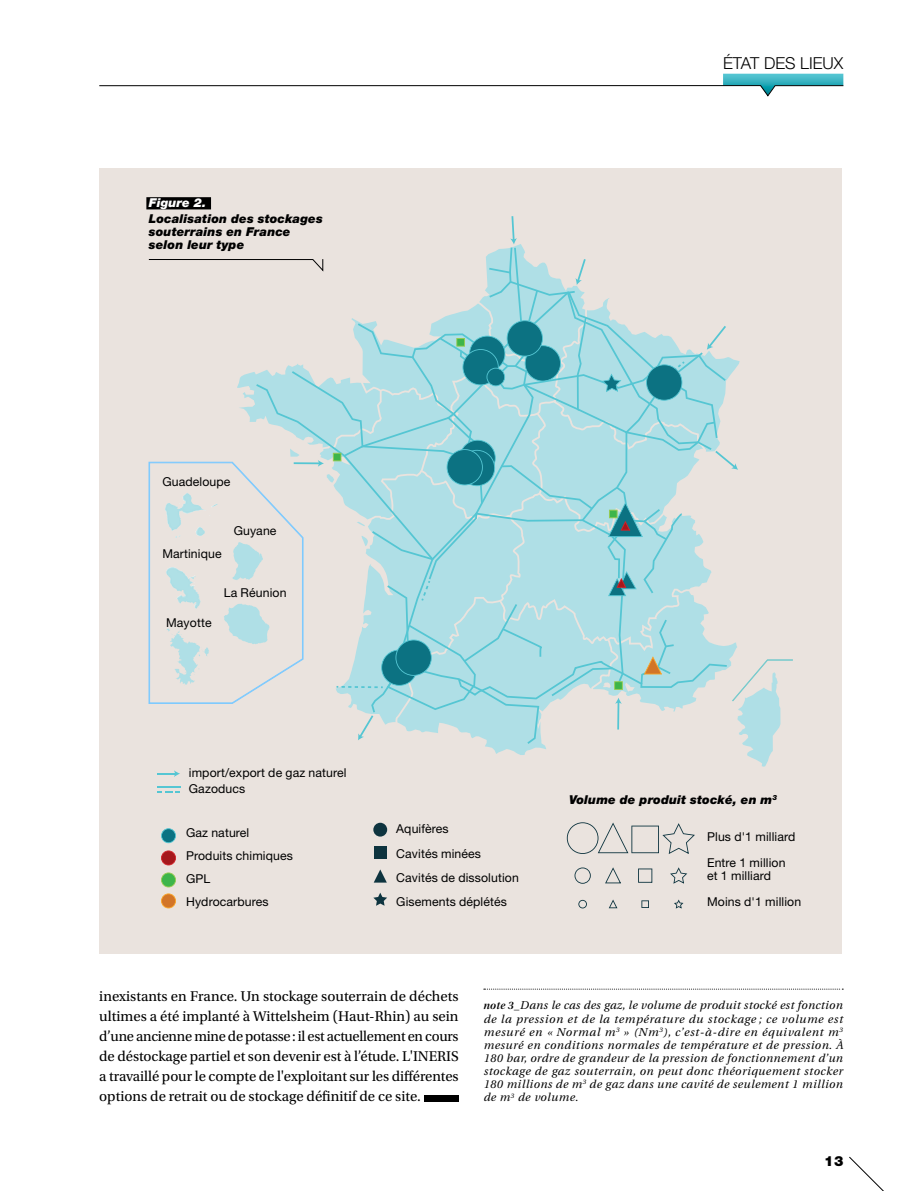
<style>
.page{position:relative;width:918px;height:1191px;background:#fff}
.page>*{position:absolute;margin:0;border:0;box-sizing:border-box;transform-origin:0 0}
.t1{font:300 16.45px "Helvetica Neue LT Std";color:#000}
.t2{font:14.88px/20.1px "Utopia Std";color:#000;text-align:justify}
.t3{font:900 14px "Helvetica Neue LT Std";color:#000}
.t4{font:12.25px/22.9px "Helvetica Neue LT Std";letter-spacing:.01em;color:#000}
.t5{font:italic 900 12.25px/13.1px "Helvetica Neue LT Std";letter-spacing:.01em;color:#000}
.t6{font:italic 900 12.25px "Helvetica Neue LT Std";letter-spacing:.01em;color:#fff}
.t7{font:italic 11.38px/13.1px "Utopia";letter-spacing:.04em;color:#000;text-align:justify}
.s1{font-family:"Utopia Std Semibold Disp It";font-style:normal}
</style>
<div class="page">
<svg style="left:849px;top:1156px;width:35px;height:35px"></svg>
<div style="left:99px;top:168px;width:743px;height:786px;background:#eae3de"></div>
<div style="left:424px;top:1094px;width:34px;height:7px;background:#000"></div>
<svg style="left:484px;top:988px;width:359px;height:1px"></svg>
<svg style="left:574px;top:867px;width:17px;height:16px"></svg>
<svg style="left:605px;top:867px;width:16px;height:16px"></svg>
<svg style="left:578px;top:900px;width:9px;height:8px"></svg>
<svg style="left:609px;top:899px;width:8px;height:9px"></svg>
<svg style="left:567px;top:822px;width:128px;height:32px"></svg>
<svg style="left:638px;top:868px;width:14px;height:14px"></svg>
<svg style="left:670px;top:867px;width:17px;height:16px"></svg>
<div style="left:373px;top:822px;width:14px;height:14px;background:#0e343f;border-radius:50%"></div>
<svg style="left:161px;top:828px;width:15px;height:15px"></svg>
<svg style="left:161px;top:850px;width:15px;height:15px"></svg>
<svg style="left:161px;top:872px;width:15px;height:15px"></svg>
<svg style="left:161px;top:893px;width:15px;height:15px"></svg>
<svg style="left:374px;top:869px;width:13px;height:13px"></svg>
<div style="left:374px;top:847px;width:12px;height:12px;background:#0e343f"></div>
<svg style="left:373px;top:892px;width:14px;height:13px"></svg>
<svg style="left:641px;top:900px;width:8px;height:8px"></svg>
<svg style="left:674px;top:899px;width:9px;height:9px"></svg>
<svg style="left:157px;top:786px;width:23px;height:6px"></svg>
<div style="left:146px;top:197px;width:65px;height:12px;background:#000"></div>
<svg style="left:148px;top:216px;width:645px;height:561px"></svg>
<svg style="left:99px;top:74px;width:745px;height:22px"></svg>
<p class="t6" style="left:149px;top:195px;width:59px">Figure 2.</p>
<p class="t5" style="left:149px;top:211px;width:176px">Localisation des stockages souterrains en France selon leur type</p>
<h1 class="t1" style="left:723px;top:53px;width:122px">ÉTAT DES LIEUX</h1>
<p class="t4" style="left:162px;top:470px;width:70px">Guadeloupe</p>
<p class="t4" style="left:162px;top:542px;width:61px">Martinique</p>
<p class="t4" style="left:234px;top:519px;width:44px">Guyane</p>
<p class="t4" style="left:166px;top:610px;width:47px">Mayotte</p>
<p class="t4" style="left:224px;top:581px;width:64px">La Réunion</p>
<p class="t4" style="left:189px;top:765px;width:159px;line-height:15.4px">import/export de gaz naturel<br>Gazoducs</p>
<p class="t4" style="left:186px;top:821px;width:108px">Gaz naturel<br>Produits chimiques<br>GPL<br>Hydrocarbures</p>
<p class="t4" style="left:396px;top:817px;width:124px;line-height:24.2px">Aquifères<br>Cavités minées<br>Cavités de dissolution<br>Gisements déplétés</p>
<p class="t5" style="left:569px;top:792px;width:210px">Volume de produit stocké, en m<sup>3</sup></p>
<p class="t4" style="left:707px;top:823px;width:90px;line-height:25.7px">Plus d'1 milliard<br>Entre 1 million</p>
<p class="t4" style="left:707px;top:862px;width:96px;line-height:25.7px">et 1 milliard<br>Moins d'1 million</p>
<p class="t2" style="left:99px;top:986px;width:361px">inexistants en France. Un stockage souterrain de déchets ultimes a été implanté à Wittelsheim (Haut-Rhin) au sein d’une ancienne mine de potasse: il est actuellement en cours de déstockage partiel et son devenir est à l’étude. L'INERIS a travaillé pour le compte de l'exploitant sur les différentes options de retrait ou de stockage définitif de ce site.</p>
<p class="t7" style="left:483px;top:999px;width:361px"><span class="s1">note 3_</span>Dans le cas des gaz, le volume de produit stocké est fonction de la pression et de la température du stockage ; ce volume est mesuré en « Normal m<sup>3</sup> » (Nm<sup>3</sup>), c’est-à-dire en équivalent m<sup>3 </sup>mesuré en conditions normales de température et de pression. À 180 bar, ordre de grandeur de la pression de fonctionnement d’un stockage de gaz souterrain, on peut donc théoriquement stocker 180 millions de m<sup>3</sup> de gaz dans une cavité de seulement 1 million de m<sup>3</sup> de volume.</p>
<p class="t3" style="left:824px;top:1152px;width:21px">13</p>
</div>
